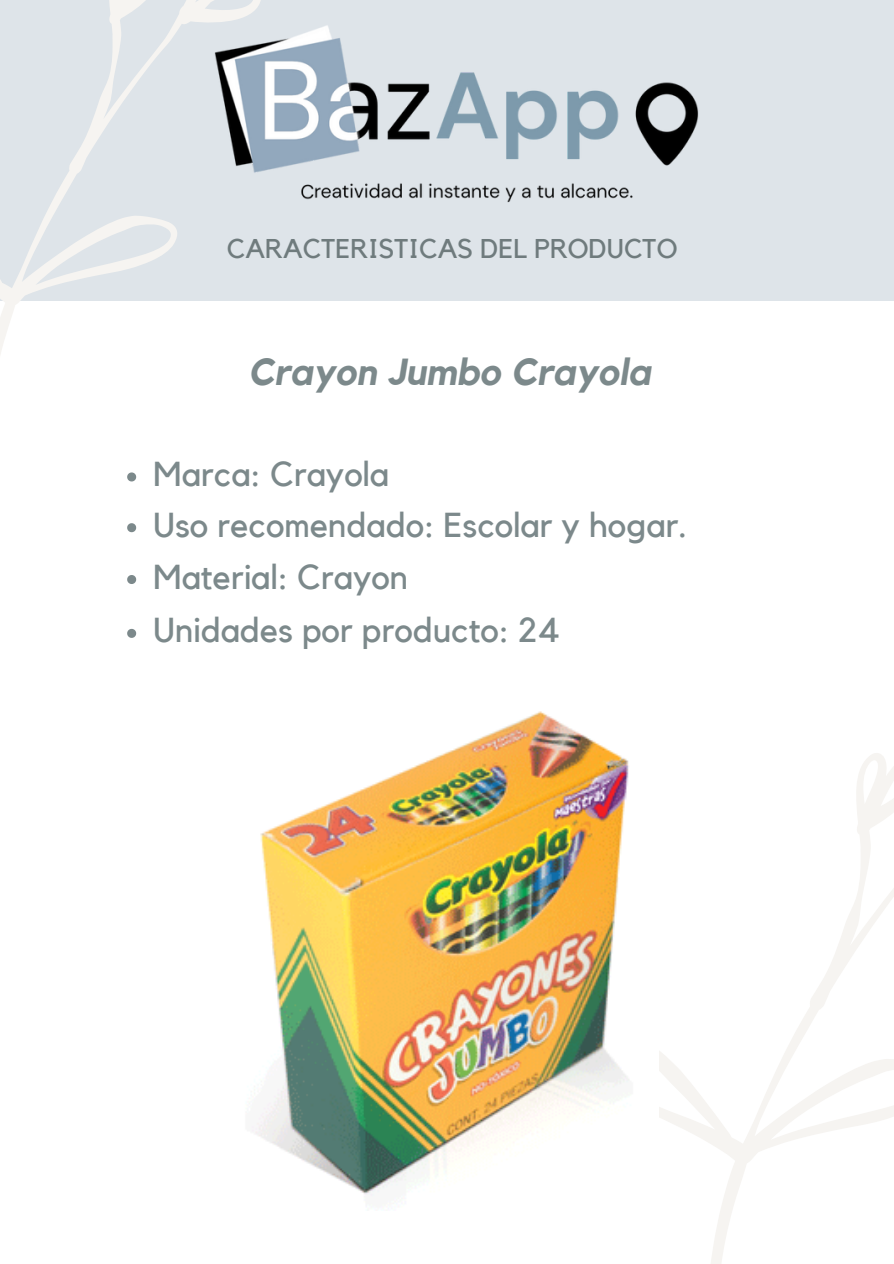
<style>
.page{position:relative;width:894px;height:1264px;background:#fff}
.page>*{position:absolute;margin:0;border:0;box-sizing:border-box;transform-origin:0 0}
.t1{font:italic 700 37.5px "Kollektif";color:#7c898b}
.t2{font:34.5px/52.1px "Kollektif";color:#7c898b}
.t3{font:27px "Kollektif";color:#6f7b7d}
</style>
<div class="page">
<div style="left:0;top:0;width:893px;height:301px;background:#dee4e9"></div>
<svg style="left:659px;top:753px;width:234px;height:510px"></svg>
<svg style="left:0;top:0;width:168px;height:354px"></svg>
<img style="left:124px;top:0;width:575px;height:250px">
<svg style="left:127px;top:472px;width:9px;height:9px"></svg>
<svg style="left:127px;top:523px;width:9px;height:9px"></svg>
<svg style="left:127px;top:575px;width:9px;height:9px"></svg>
<svg style="left:127px;top:629px;width:9px;height:9px"></svg>
<img style="left:252px;top:711px;width:377px;height:485px">
<p class="t3" style="left:227px;top:236px;width:452px">CARACTERISTICAS DEL PRODUCTO</p>
<p class="t1" style="left:248px;top:354px;width:403px">Crayon Jumbo Crayola</p>
<p class="t2" style="left:153px;top:449px;width:535px">Marca: Crayola<br>Uso recomendado: Escolar y hogar.<br>Material: Crayon<br>Unidades por producto: 24</p>
</div>
